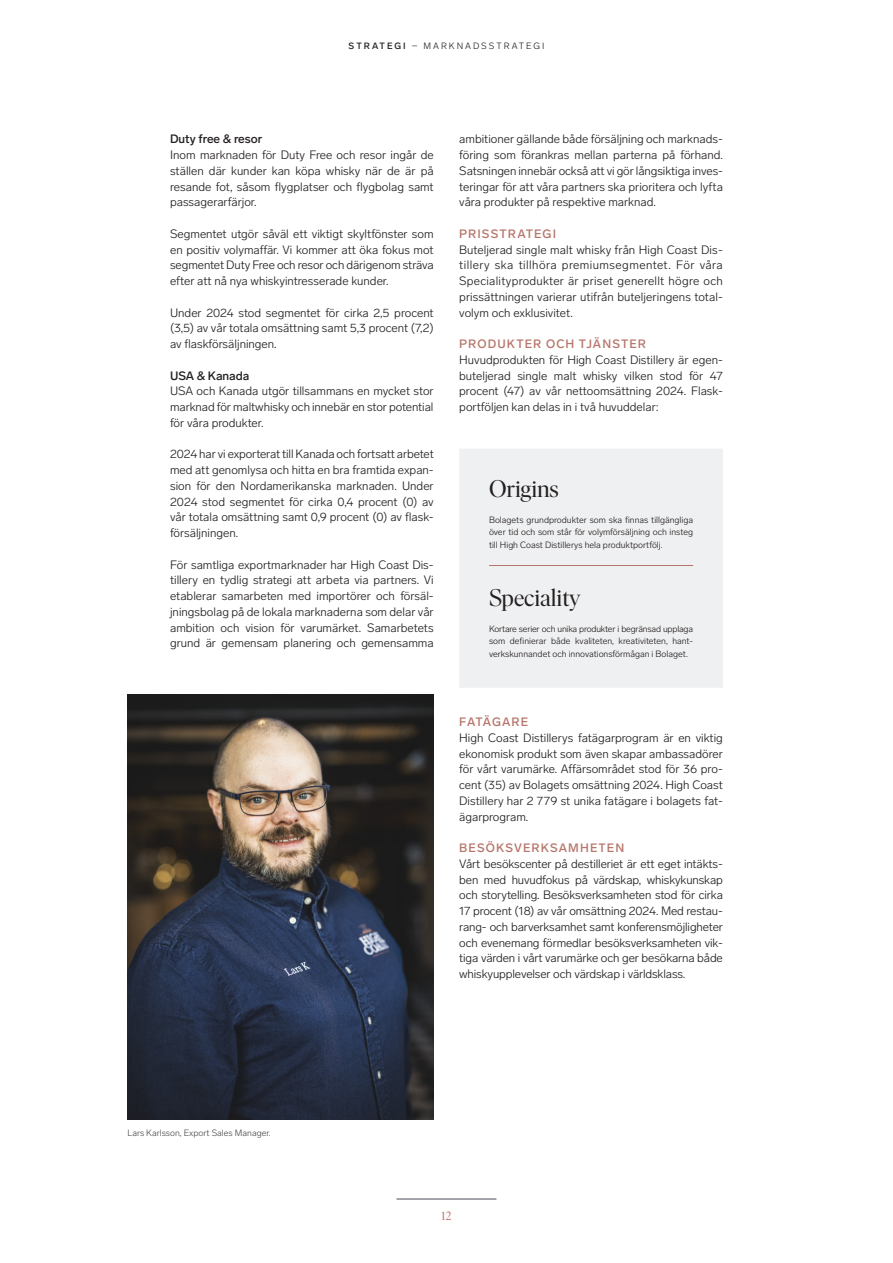
<style>
.page{position:relative;width:893px;height:1263px;background:#fff}
.page>*{position:absolute;margin:0;border:0;box-sizing:border-box;transform-origin:0 0}
.LAB_-_Brödtext{font:24px "Ivar Display";color:#231f20}
.LAB_-_Brödtext-2{font:300 12px/15.8px "Lab Grotesque";color:#231f20;text-align:justify}
.LAB_-_mindre_underru{font:500 12px "Lab Grotesque";letter-spacing:.09em;color:#b7766b}
.LAB_-_Brödtext-3{font:500 12px "Lab Grotesque";color:#231f20}
.LAB_-_Brödtext_-_Und{font:500 12px "Lab Grotesque";color:#231f20}
.LAB_-_mindre_underru-2{font:500 12px "Lab Grotesque";letter-spacing:.065em;color:#b7766b}
.t1{font:12px "Ivar Display";color:#b7766b}
.LAB_-_Brödtext-4{font:300 9px/12.8px "Lab Grotesque";color:#231f20;text-align:justify}
.LAB_-_Fotnotsstorlek{font:300 9px "Lab Grotesque";color:#4b4c4d}
.LAB_-_Brödtext-5{font:300 9px "Lab Grotesque";letter-spacing:.22em;color:#231f20}
.s1{font-weight:500}
</style>
<div class="page">
<hr style="left:396px;top:1199px;width:100px;height:1px;background:#4b4d58">
<div style="left:459px;top:449px;width:264px;height:239px;background:#eff0f1"></div>
<hr style="left:489px;top:565px;width:204px;height:1px;background:#b7766b">
<img style="left:128px;top:695px;width:306px;height:425px">
<p class="LAB_-_Brödtext-5" style="left:349px;top:41px;width:197px"><span class="s1">STRATEGI</span> – MARKNADSSTRATEGI</p>
<p class="LAB_-_Brödtext-3" style="left:170px;top:132px;width:94px">Duty free &amp; resor</p>
<p class="LAB_-_Brödtext-2" style="left:170px;top:147px;width:265px">Inom marknaden för Duty Free och resor ingår de ställen där kunder kan köpa whisky när de är på resande fot, såsom flygplatser och flygbolag samt passagerarfärjor.</p>
<p class="LAB_-_Brödtext-2" style="left:170px;top:226px;width:265px">Segmentet utgör såväl ett viktigt skyltfönster som en positiv volymaffär. Vi kommer att öka fokus mot segmentet Duty Free och resor och därigenom sträva efter att nå nya whiskyintresserade kunder.</p>
<p class="LAB_-_Brödtext-2" style="left:170px;top:305px;width:265px">Under 2024 stod segmentet för cirka 2,5 procent (3,5) av vår totala omsättning samt 5,3 procent (7,2) av flaskförsäljningen.</p>
<p class="LAB_-_Brödtext_-_Und" style="left:170px;top:368px;width:81px">USA &amp; Kanada</p>
<p class="LAB_-_Brödtext-2" style="left:170px;top:383px;width:265px">USA och Kanada utgör tillsammans en mycket stor marknad för maltwhisky och innebär en stor potential för våra produkter.</p>
<p class="LAB_-_Brödtext-2" style="left:170px;top:446px;width:265px">2024 har vi exporterat till Kanada och fortsatt arbetet med att genomlysa och hitta en bra framtida expan&shy;sion för den Nordamerikanska marknaden. Under 2024 stod segmentet för cirka 0,4 procent (0) av vår totala omsättning samt 0,9 procent (0) av flask&shy;försäljningen.</p>
<p class="LAB_-_Brödtext-2" style="left:170px;top:557px;width:265px">För samtliga exportmarknader har High Coast Dis&shy;tillery en tydlig strategi att arbeta via partners. Vi etablerar samarbeten med importörer och försäl&shy;jningsbolag på de lokala marknaderna som delar vår ambition och vision för varumärket. Samarbetets grund är gemensam planering och gemensamma</p>
<p class="LAB_-_Brödtext-2" style="left:459px;top:131px;width:265px">ambitioner gällande både försäljning och marknads&shy;föring som förankras mellan parterna på förhand.<br>Satsningen innebär också att vi gör långsiktiga inves&shy;teringar för att våra partners ska prioritera och lyfta våra produkter på respektive marknad.</p>
<p class="LAB_-_mindre_underru" style="left:459px;top:227px;width:98px">PRISSTRATEGI</p>
<p class="LAB_-_Brödtext-2" style="left:459px;top:242px;width:265px">Buteljerad single malt whisky från High Coast Dis&shy;tillery ska tillhöra premiumsegmentet. För våra Specialityprodukter är priset generellt högre och prissättningen varierar utifrån buteljeringens total&shy;volym och exklusivitet.</p>
<p class="LAB_-_mindre_underru" style="left:459px;top:337px;width:188px">PRODUKTER OCH TJÄNSTER</p>
<p class="LAB_-_Brödtext-2" style="left:459px;top:352px;width:265px">Huvudprodukten för High Coast Distillery är egen&shy;buteljerad single malt whisky vilken stod för 47 procent (47) av vår nettoomsättning 2024. Flask&shy;portföljen kan delas in i två huvuddelar:</p>
<p class="LAB_-_Brödtext" style="left:489px;top:476px;width:71px">Origins</p>
<p class="LAB_-_Brödtext-4" style="left:489px;top:513px;width:206px">Bolagets grundprodukter som ska finnas tillgängliga över tid och som står för volymförsäljning och insteg till High Coast Distillerys hela produktportfölj.</p>
<p class="LAB_-_Brödtext" style="left:489px;top:585px;width:93px">Speciality</p>
<p class="LAB_-_Brödtext-4" style="left:489px;top:622px;width:206px">Kortare serier och unika produkter i begränsad upplaga som definierar både kvaliteten, kreativiteten, hant&shy;verkskunnandet och innovationsförmågan i Bolaget.</p>
<p class="LAB_-_mindre_underru-2" style="left:459px;top:715px;width:71px">FATÄGARE</p>
<p class="LAB_-_Brödtext-2" style="left:459px;top:730px;width:265px">High Coast Distillerys fatägarprogram är en viktig ekonomisk produkt som även skapar ambassadörer för vårt varumärke. Affärsområdet stod för 36 pro&shy;cent (35) av Bolagets omsättning 2024. High Coast Distillery har 2 779 st unika fatägare i bolagets fat&shy;ägarprogram.</p>
<p class="LAB_-_mindre_underru" style="left:459px;top:841px;width:166px">BESÖKSVERKSAMHETEN</p>
<p class="LAB_-_Brödtext-2" style="left:459px;top:856px;width:265px">Vårt besökscenter på destilleriet är ett eget intäkts&shy;ben med huvudfokus på värdskap, whiskykunskap och storytelling. Besöksverksamheten stod för cirka 17 procent (18) av vår omsättning 2024. Med restau&shy;rang- och barverksamhet samt konferensmöjligheter och evenemang förmedlar besöksverksamheten vik&shy;tiga värden i vårt varumärke och ger besökarna både whiskyupplevelser och värdskap i världsklass.</p>
<p class="LAB_-_Fotnotsstorlek" style="left:128px;top:1127px;width:145px">Lars Karlsson, Export Sales Manager.</p>
<p class="t1" style="left:442px;top:1210px;width:11px">12</p>
</div>
